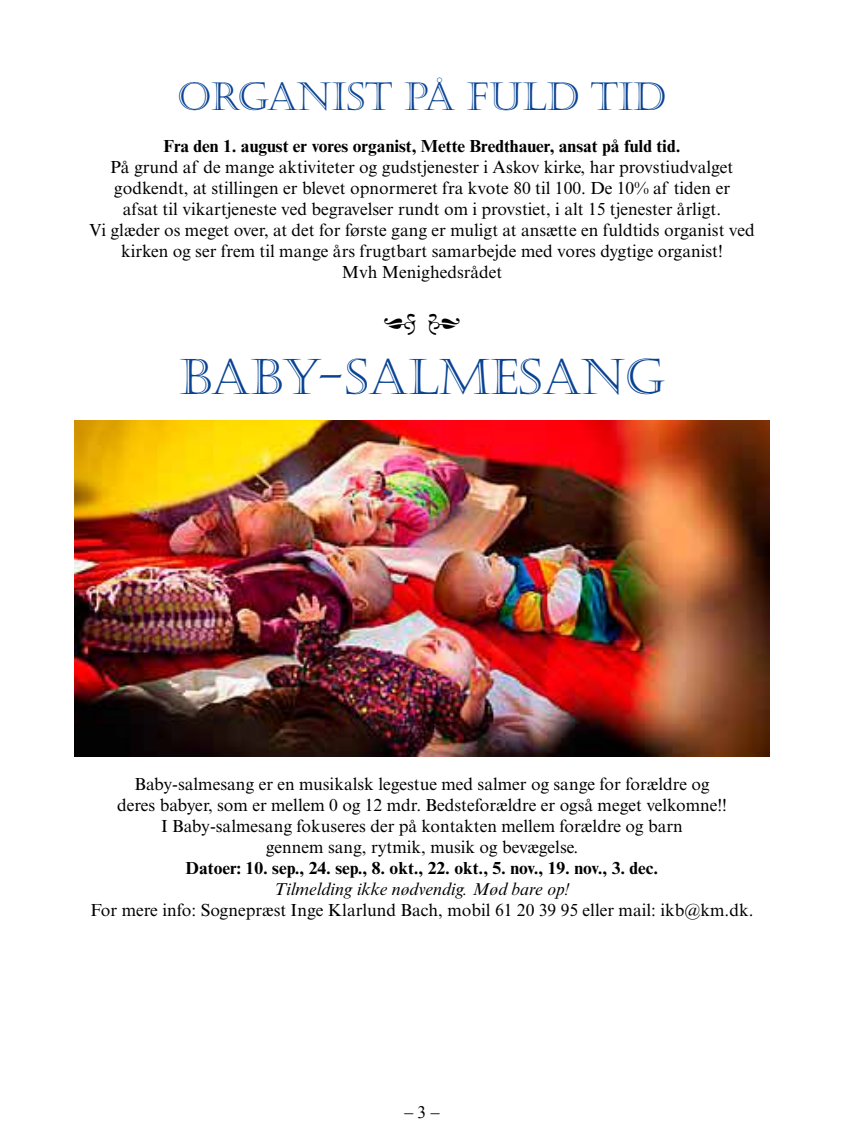
<style>
.page{position:relative;width:844px;height:1141px;background:#fff}
.page>*{position:absolute;margin:0;border:0;box-sizing:border-box;transform-origin:0 0}
.t1{font:49px "Castellar MT Std";color:#084393}
.t2{font:38.5px "Castellar MT Std";color:#084393}
.t3{font:17.5px/21px "Times New Roman MT Std";color:#000;text-align:center}
.t4{font:700 17.5px "Times New Roman MT Std";color:#000}
.t5{font:italic 17.5px "Times New Roman MT Std";color:#000}
.t6{font:17.5px "Times New Roman";color:#000}
</style>
<div class="page">
<img style="left:74px;top:420px;width:695px;height:336px">
<h2 class="t2" style="left:177px;top:74px;width:490px">ORGANIST PÅ FULD TID</h2>
<p class="t4" style="left:163px;top:135px;width:518px">Fra den 1. august er vores organist, Mette Bredthauer, ansat på fuld tid.</p>
<p class="t3" style="left:89px;top:156px;width:666px">På grund af de mange aktiviteter og gudstjenester i Askov kirke, har provstiudvalget godkendt, at stillingen er blevet opnormeret fra kvote 80 til 100. De 10% af tiden er<br>afsat til vikartjeneste ved begravelser rundt om i provstiet, i alt 15 tjenester årligt.<br>Vi glæder os meget over, at det for første gang er muligt at ansætte en fuldtids organist ved kirken og ser frem til mange års frugtbart samarbejde med vores dygtige organist!<br>Mvh Menighedsrådet</p>
<h1 class="t1" style="left:179px;top:348px;width:486px">BABY-SALMESANG</h1>
<p class="t3" style="left:117px;top:773px;width:611px">Baby-salmesang er en musikalsk legestue med salmer og sange for forældre og deres babyer, som er mellem 0 og 12 mdr. Bedsteforældre er også meget velkomne!!<br>I Baby-salmesang fokuseres der på kontakten mellem forældre og barn<br>gennem sang, rytmik, musik og bevægelse.</p>
<p class="t4" style="left:185px;top:857px;width:474px">Datoer: 10. sep., 24. sep., 8. okt., 22. okt., 5. nov., 19. nov., 3. dec.</p>
<p class="t5" style="left:274px;top:879px;width:296px">Tilmelding ikke nødvendig. Mød bare op!</p>
<p class="t3" style="left:91px;top:899px;width:664px">For mere info: Sognepræst Inge Klarlund Bach, mobil 61 20 39 95 eller mail: ikb@km.dk.</p>
<p class="t6" style="left:404px;top:1100px;width:36px">– 3 –</p>
</div>
